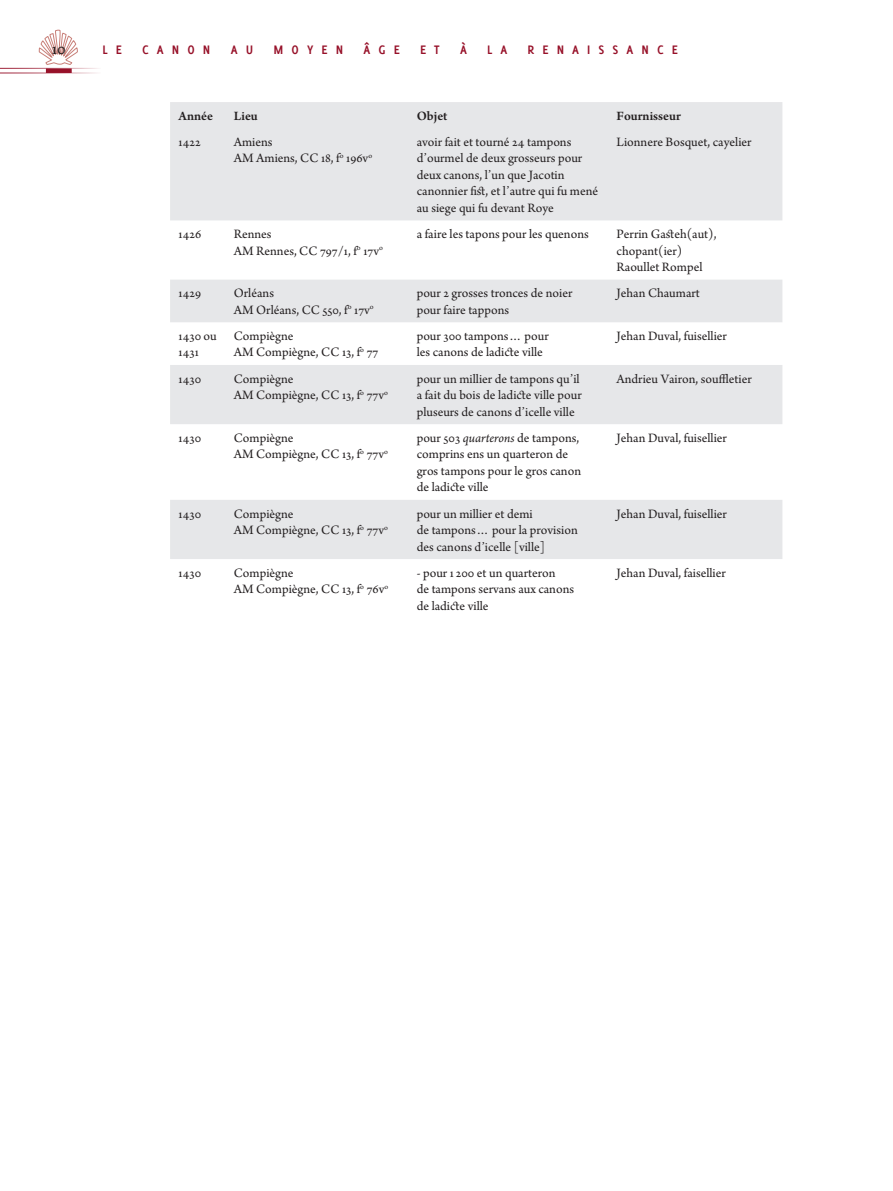
<style>
.page{position:relative;width:893px;height:1191px;background:#fff}
.page>*{position:absolute;margin:0;border:0;box-sizing:border-box;transform-origin:0 0}
.t1{font:18px "Arno Pro";color:#231f20}
.Tab_textes{font:13.5px/16.5px "Arno Pro";color:#231f20}
.t2{font:700 13.5px "Delicious";letter-spacing:.6em;color:#971129}
.Tab_textes_entete{font:600 13.5px "Arno Pro";color:#231f20}
.s1{font-style:italic}
</style>
<div class="page">
<svg style="left:39px;top:30px;width:39px;height:35px"></svg>
<svg style="left:170px;top:102px;width:612px;height:457px;fill:#e6e7e9"></svg>
<div style="left:46px;top:68px;width:26px;height:5px;background:#971129"></div>
<hr style="left:0;top:73px;width:101px;height:1px;background:#971129">
<hr style="left:0;top:68px;width:101px;height:1px;background:#971129">
<h1 class="t1" style="left:52px;top:39px;width:16px">10</h1>
<p class="t2" style="left:102px;top:42px;width:21px">L E</p>
<p class="t2" style="left:142px;top:42px;width:70px">CANON</p>
<p class="t2" style="left:231px;top:42px;width:24px">A U</p>
<p class="t2" style="left:273px;top:42px;width:71px">MOYEN</p>
<p class="t2" style="left:364px;top:42px;width:38px">ÂGE</p>
<p class="t2" style="left:420px;top:42px;width:21px">E T</p>
<p class="t2" style="left:460px;top:42px;width:8px">À</p>
<p class="t2" style="left:487px;top:42px;width:22px">L A</p>
<p class="t2" style="left:528px;top:42px;width:152px">RENAISSANCE</p>
<p class="Tab_textes_entete" style="left:179px;top:108px;width:36px">Année</p>
<p class="Tab_textes_entete" style="left:234px;top:108px;width:25px">Lieu</p>
<p class="Tab_textes_entete" style="left:417px;top:108px;width:32px">Objet</p>
<p class="Tab_textes_entete" style="left:617px;top:108px;width:66px">Fournisseur</p>
<p class="Tab_textes" style="left:179px;top:134px;width:24px">1422</p>
<p class="Tab_textes" style="left:234px;top:134px;width:40px">Amiens</p>
<p class="Tab_textes" style="left:234px;top:151px;width:140px">AM Amiens, CC 18, f<sup>o</sup> 196v<sup>o</sup></p>
<p class="Tab_textes" style="left:417px;top:134px;width:183px">avoir fait et tourné 24 tampons d’ourmel de deux grosseurs pour deux canons, l’un que Jacotin canonnier fist, et l’autre qui fu mené au siege qui fu devant Roye</p>
<p class="Tab_textes" style="left:617px;top:134px;width:137px">Lionnere Bosquet, cayelier</p>
<p class="Tab_textes" style="left:179px;top:226px;width:24px">1426</p>
<p class="Tab_textes" style="left:234px;top:226px;width:39px">Rennes</p>
<p class="Tab_textes" style="left:234px;top:243px;width:151px">AM Rennes, CC 797/1, f<sup>o</sup> 17v<sup>o</sup></p>
<p class="Tab_textes" style="left:179px;top:286px;width:24px">1429</p>
<p class="Tab_textes" style="left:234px;top:286px;width:42px">Orléans</p>
<p class="Tab_textes" style="left:234px;top:302px;width:141px">AM Orléans, CC 550, f<sup>o</sup> 17v<sup>o</sup></p>
<p class="Tab_textes" style="left:179px;top:328px;width:40px">1430 ou<br>1431</p>
<p class="Tab_textes" style="left:234px;top:328px;width:61px">Compiègne</p>
<p class="Tab_textes" style="left:234px;top:345px;width:146px">AM Compiègne, CC 13, f<sup>o</sup> 77</p>
<p class="Tab_textes" style="left:179px;top:371px;width:24px">1430</p>
<p class="Tab_textes" style="left:234px;top:371px;width:61px">Compiègne</p>
<p class="Tab_textes" style="left:234px;top:387px;width:156px">AM Compiègne, CC 13, f<sup>o</sup> 77v<sup>o</sup></p>
<p class="Tab_textes" style="left:179px;top:430px;width:24px">1430</p>
<p class="Tab_textes" style="left:234px;top:430px;width:61px">Compiègne</p>
<p class="Tab_textes" style="left:234px;top:447px;width:156px">AM Compiègne, CC 13, f<sup>o</sup> 77v<sup>o</sup></p>
<p class="Tab_textes" style="left:179px;top:506px;width:24px">1430</p>
<p class="Tab_textes" style="left:234px;top:506px;width:61px">Compiègne</p>
<p class="Tab_textes" style="left:234px;top:522px;width:156px">AM Compiègne, CC 13, f<sup>o</sup> 77v<sup>o</sup></p>
<p class="Tab_textes" style="left:179px;top:565px;width:24px">1430</p>
<p class="Tab_textes" style="left:234px;top:565px;width:61px">Compiègne</p>
<p class="Tab_textes" style="left:234px;top:581px;width:156px">AM Compiègne, CC 13, f<sup>o</sup> 76v<sup>o</sup></p>
<p class="Tab_textes" style="left:417px;top:226px;width:174px">a faire les tapons pour les quenons</p>
<p class="Tab_textes" style="left:617px;top:226px;width:101px">Perrin Gasteh(aut), chopant(ier)</p>
<p class="Tab_textes" style="left:617px;top:259px;width:87px">Raoullet Rompel</p>
<p class="Tab_textes" style="left:417px;top:286px;width:157px">pour 2 grosses tronces de noier pour faire tappons</p>
<p class="Tab_textes" style="left:617px;top:286px;width:85px">Jehan Chaumart</p>
<p class="Tab_textes" style="left:417px;top:328px;width:134px">pour 300 tampons… pour les canons de ladicte ville</p>
<p class="Tab_textes" style="left:617px;top:328px;width:112px">Jehan Duval, fuisellier</p>
<p class="Tab_textes" style="left:417px;top:371px;width:166px">pour un millier de tampons qu’il a fait du bois de ladicte ville pour pluseurs de canons d’icelle ville</p>
<p class="Tab_textes" style="left:617px;top:371px;width:137px">Andrieu Vairon, souffletier</p>
<p class="Tab_textes" style="left:417px;top:430px;width:166px">pour 503 <span class="s1">quarterons</span> de tampons, comprins ens un quarteron de gros tampons pour le gros canon de ladicte ville</p>
<p class="Tab_textes" style="left:617px;top:430px;width:112px">Jehan Duval, fuisellier</p>
<p class="Tab_textes" style="left:417px;top:506px;width:163px">pour un millier et demi<br>de tampons… pour la provision des canons d’icelle [ville]</p>
<p class="Tab_textes" style="left:617px;top:506px;width:112px">Jehan Duval, fuisellier</p>
<p class="Tab_textes" style="left:417px;top:565px;width:159px">- pour 1 200 et un quarteron<br>de tampons servans aux canons de ladicte ville</p>
<p class="Tab_textes" style="left:617px;top:565px;width:111px">Jehan Duval, faisellier</p>
</div>
